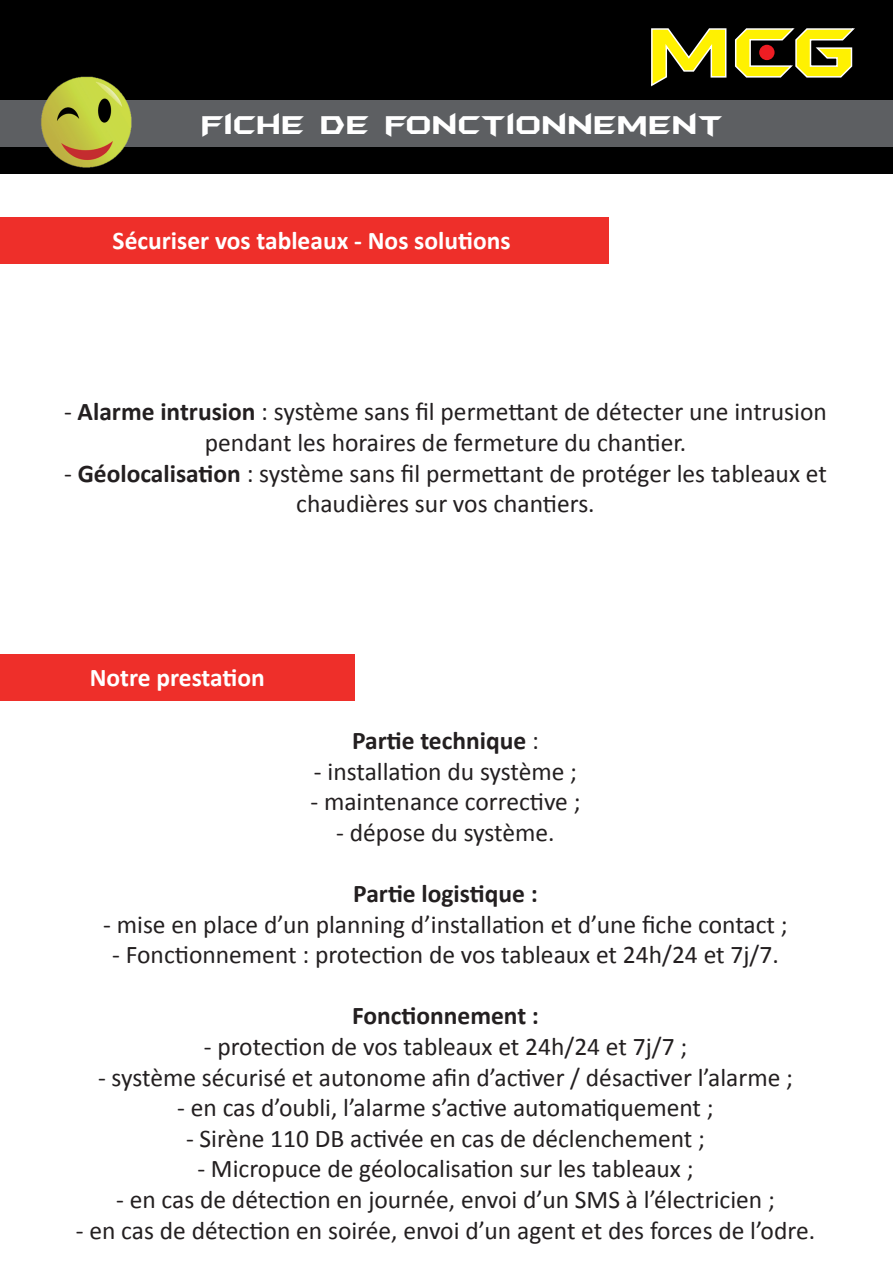
<style>
.page{position:relative;width:893px;height:1263px;background:#fff}
.page>*{position:absolute;margin:0;border:0;box-sizing:border-box;transform-origin:0 0}
.t1{font:81px "Batman Forever Alternate";color:#fff101}
.t2{font:30px "Batman Forever Alternate";letter-spacing:.03em;color:#fff}
.t3{font:25.5px/30.6px "Calibri";color:#231f20;text-align:center}
.t4{font:700 25.5px "Calibri";color:#fff}
.t5{font:700 25.5px "Calibri";color:#231f20}
.s1{font-weight:700}
.s2{font-weight:400}
</style>
<div class="page">
<div style="left:0;top:0;width:893px;height:174px;background:#000"></div>
<div style="left:0;top:100px;width:893px;height:47px;background:#5d5f62"></div>
<img style="left:41px;top:76px;width:91px;height:92px">
<div style="left:0;top:217px;width:609px;height:47px;background:#ee2f2a"></div>
<svg style="left:651px;top:28px;width:76px;height:59px"></svg>
<svg style="left:735px;top:28px;width:120px;height:50px"></svg>
<div style="left:759px;top:45px;width:15px;height:15px;background:#ee1d23;border-radius:50%"></div>
<div style="left:0;top:654px;width:354px;height:47px;background:#ee2f2a"></div>
<h1 class="t1" style="left:652px;top:13px;width:209px">MCG</h1>
<p class="t2" style="left:202px;top:110px;width:523px">Fiche de fonctionnement</p>
<p class="t4" style="left:113px;top:224px;width:399px">Sécuriser vos tableaux - Nos solutions</p>
<p class="t3" style="left:64px;top:397px;width:764px">- <span class="s1">Alarme intrusion</span> : système sans fil permettant de détecter une intrusion pendant les horaires de fermeture du chantier.</p>
<p class="t3" style="left:64px;top:458px;width:764px">- <span class="s1">Géolocalisation</span> : système sans fil permettant de protéger les tableaux et chaudières sur vos chantiers.</p>
<p class="t4" style="left:90px;top:661px;width:177px">Notre prestation</p>
<p class="t5" style="left:352px;top:724px;width:188px">Partie technique <span class="s2">:</span></p>
<p class="t3" style="left:314px;top:756px;width:265px">- installation du système ;</p>
<p class="t3" style="left:310px;top:786px;width:272px">- maintenance corrective ;</p>
<p class="t3" style="left:336px;top:817px;width:220px">- dépose du système.</p>
<p class="t5" style="left:353px;top:877px;width:186px">Partie logistique :</p>
<p class="t3" style="left:103px;top:909px;width:686px">- mise en place d’un planning d’installation et d’une fiche contact ;</p>
<p class="t3" style="left:112px;top:939px;width:668px">- Fonctionnement : protection de vos tableaux et 24h/24 et 7j/7.</p>
<p class="t5" style="left:352px;top:1000px;width:188px">Fonctionnement :</p>
<p class="t3" style="left:204px;top:1031px;width:485px">- protection de vos tableaux et 24h/24 et 7j/7 ;</p>
<p class="t3" style="left:98px;top:1062px;width:696px">- système sécurisé et autonome afin d’activer / désactiver l’alarme ;</p>
<p class="t3" style="left:177px;top:1092px;width:538px">- en cas d’oubli, l’alarme s’active automatiquement ;</p>
<p class="t3" style="left:186px;top:1123px;width:520px">- Sirène 110 DB activée en cas de déclenchement ;</p>
<p class="t3" style="left:197px;top:1154px;width:498px">- Micropuce de géolocalisation sur les tableaux ;</p>
<p class="t3" style="left:116px;top:1184px;width:660px">- en cas de détection en journée, envoi d’un SMS à l’électricien ;</p>
<p class="t3" style="left:76px;top:1215px;width:741px">- en cas de détection en soirée, envoi d’un agent et des forces de l’odre.</p>
</div>
